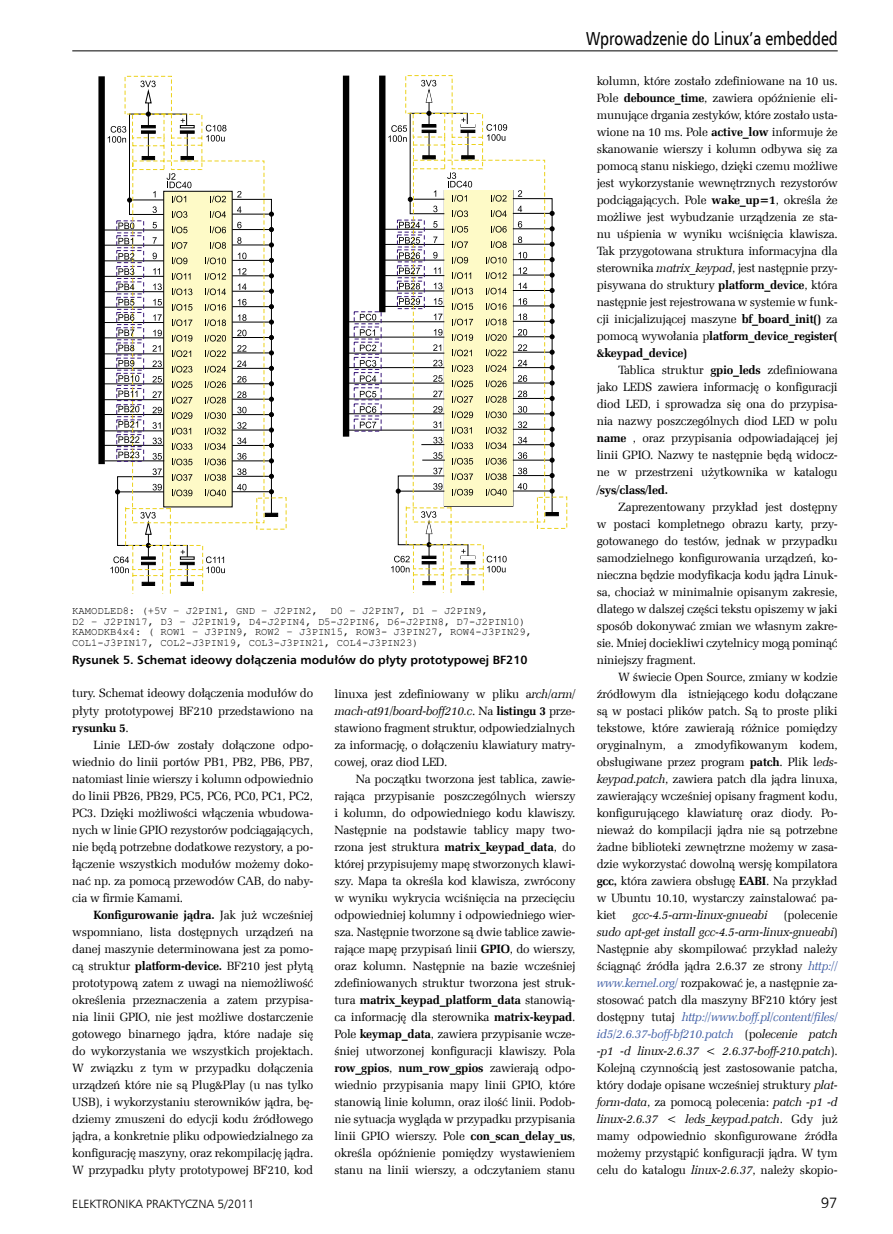
<style>
.page{position:relative;width:893px;height:1234px;background:#fff}
.page>*{position:absolute;margin:0;border:0;box-sizing:border-box;transform-origin:0 0}
.t1{font:18.75px "Humnst 777 EU";color:#000;scale:.8 1}
.t2{font:15px "Humnst 777 Lt EU";color:#000}
.t3{font:12px/17px "Zapf Ellipt EU";letter-spacing:-.02em;color:#000;text-align:justify}
.t4{font:700 12px "Humnst 777 EU";color:#000}
.t5{font:12px "Humnst 777 Lt EU";color:#000}
.t6{font:italic 12px "Zapf Ellipt EU";letter-spacing:-.02em;color:#000}
.t7{font:700 12px "Zapf Ellipt EU";letter-spacing:-.02em;color:#000}
.t8{font:10.5px/10.5px "Courier New";color:#000}
.s1{font-weight:700}
.s2{font-style:italic}
.s3{font-style:italic;color:#3c5ba3}
</style>
<div class="page">
<hr style="left:72px;top:51px;width:766px;height:1px;background:#000">
<div style="left:98px;top:76px;width:7px;height:388px;background:#000"></div>
<svg style="left:124px;top:75px;width:163px;height:518px"></svg>
<svg style="left:103px;top:81px;width:89px;height:502px"></svg>
<div style="left:379px;top:76px;width:6px;height:236px;background:#000"></div>
<svg style="left:405px;top:75px;width:162px;height:518px"></svg>
<div style="left:343px;top:76px;width:6px;height:360px;background:#000"></div>
<svg style="left:345px;top:80px;width:130px;height:504px"></svg>
<p class="t8" style="left:72px;top:605px;width:461px">KAMODLED8: (+5V – J2PIN1, GND – J2PIN2, D0 – J2PIN7, D1 – J2PIN9,<br>D2 – J2PIN17, D3 – J2PIN19, D4-J2PIN4, D5-J2PIN6, D6-J2PIN8, D7-J2PIN10)<br>KAMODKB4x4: ( ROW1 – J3PIN9, ROW2 – J3PIN15, ROW3- J3PIN27, ROW4-J3PIN29, COL1-J3PIN17, COL2-J3PIN19, COL3-J3PIN21, COL4-J3PIN23)</p>
<p class="t4" style="left:72px;top:652px;width:457px">Rysunek 5. Schemat ideowy dołączenia modułów do płyty prototypowej BF210</p>
<p class="t3" style="left:72px;top:685px;width:242px">tury. Schemat ideowy dołączenia modułów do płyty prototypowej BF210 przedstawiono na <span class="s1">rysunku 5</span>.</p>
<p class="t3" style="left:72px;top:736px;width:242px;text-indent:21px">Linie LED-ów zostały dołączone odpo&shy;wiednio do linii portów PB1, PB2, PB6, PB7, natomiast linie wierszy i kolumn odpowiednio do linii PB26, PB29, PC5, PC6, PC0, PC1, PC2, PC3. Dzięki możliwości włączenia wbudowa&shy;nych w linie GPIO rezystorów podciągających, nie będą potrzebne dodatkowe rezystory, a po&shy;łączenie wszystkich modułów możemy doko&shy;nać np. za pomocą przewodów CAB, do naby&shy;cia w firmie Kamami.</p>
<p class="t3" style="left:72px;top:906px;width:242px;text-indent:21px"><span class="s1">Konfigurowanie jądra.</span> Jak już wcześniej wspomniano, lista dostępnych urządzeń na danej maszynie determinowana jest za pomo&shy;cą struktur <span class="s1">platform-device.</span> BF210 jest płytą prototypową zatem z uwagi na niemożliwość określenia przeznaczenia a zatem przypisa&shy;nia linii GPIO, nie jest możliwe dostarczenie gotowego binarnego jądra, które nadaje się do wykorzystania we wszystkich projektach.<br>W związku z tym w przypadku dołączenia urządzeń które nie są Plug&amp;Play (u nas tylko USB), i wykorzystaniu sterowników jądra, bę&shy;dziemy zmuszeni do edycji kodu źródłowego jądra, a konkretnie pliku odpowiedzialnego za konfigurację maszyny, oraz rekompilację jądra.<br>W przypadku płyty prototypowej BF210, kod</p>
<p class="t3" style="left:334px;top:685px;width:242px">linuxa jest zdefiniowany w pliku a<span class="s2">rch/arm/ mach-at91/board-boff210.c</span>. Na <span class="s1">listingu 3</span> prze&shy;stawiono fragment struktur, odpowiedzialnych za informację, o dołączeniu klawiatury matry&shy;cowej, oraz diod LED.</p>
<p class="t3" style="left:335px;top:770px;width:242px;text-indent:21px">Na początku tworzona jest tablica, zawie&shy;rająca przypisanie poszczególnych wierszy i kolumn, do odpowiedniego kodu klawiszy.<br>Następnie na podstawie tablicy mapy two&shy;rzona jest struktura <span class="s1">matrix_keypad_data</span>, do której przypisujemy mapę stworzonych klawi&shy;szy. Mapa ta określa kod klawisza, zwrócony w wyniku wykrycia wciśnięcia na przecięciu odpowiedniej kolumny i odpowiedniego wier&shy;sza. Następnie tworzone są dwie tablice zawie&shy;rające mapę przypisań linii <span class="s1">GPIO</span>, do wierszy, oraz kolumn. Następnie na bazie wcześniej zdefiniowanych struktur tworzona jest struk&shy;tura <span class="s1">matrix_keypad_platform_data</span> stanowią&shy;ca informację dla sterownika <span class="s1">matrix-keypad</span>.<br>Pole <span class="s1">keymap_data</span>, zawiera przypisanie wcze&shy;śniej utworzonej konfiguracji klawiszy. Pola <span class="s1">row_gpios</span>, <span class="s1">num_row_gpios</span> zawierają odpo&shy;wiednio przypisania mapy linii GPIO, które stanowią linie kolumn, oraz ilość linii. Podob&shy;nie sytuacja wygląda w przypadku przypisania linii GPIO wierszy. Pole <span class="s1">con_scan_delay_us</span>, określa opóźnienie pomiędzy wystawieniem stanu na linii wierszy, a odczytaniem stanu</p>
<h1 class="t1" style="left:586px;top:27px;width:316px">Wprowadzenie do Linux’a embedded</h1>
<p class="t3" style="left:597px;top:73px;width:242px">kolumn, które zostało zdefiniowane na 10 us.<br>Pole <span class="s1">debounce_time</span>, zawiera opóźnienie eli&shy;munujące drgania zestyków, które zostało usta&shy;wione na 10 ms. Pole <span class="s1">active_low</span> informuje że skanowanie wierszy i kolumn odbywa się za pomocą stanu niskiego, dzięki czemu możliwe jest wykorzystanie wewnętrznych rezystorów podciągających. Pole <span class="s1">wake_up=1</span>, określa że możliwe jest wybudzanie urządzenia ze sta&shy;nu uśpienia w wyniku wciśnięcia klawisza.<br>Tak przygotowana struktura informacyjna dla sterownika <span class="s2">matrix_keypad</span>, jest następnie przy&shy;pisywana do struktury <span class="s1">platform_device</span>, która następnie jest rejestrowana w systemie w funk&shy;cji inicjalizującej maszyne <span class="s1">bf_board_init()</span> za pomocą wywołania p<span class="s1">latform_device_register( &amp;keypad_device)</span></p>
<p class="t3" style="left:597px;top:362px;width:242px;text-indent:21px">Tablica struktur <span class="s1">gpio_leds</span> zdefiniowana jako LEDS zawiera informację o konfiguracji diod LED, i sprowadza się ona do przypisa&shy;nia nazwy poszczególnych diod LED w polu <span class="s1">name</span> , oraz przypisania odpowiadającej jej linii GPIO. Nazwy te następnie będą widocz&shy;ne w przestrzeni użytkownika w katalogu</p>
<p class="t7" style="left:597px;top:481px;width:73px">/sys/class/led.</p>
<p class="t3" style="left:597px;top:498px;width:242px;text-indent:21px">Zaprezentowany przykład jest dostępny w postaci kompletnego obrazu karty, przy&shy;gotowanego do testów, jednak w przypadku samodzielnego konfigurowania urządzeń, ko&shy;nieczna będzie modyfikacja kodu jądra Linuk&shy;sa, chociaż w minimalnie opisanym zakresie, dlatego w dalszej części tekstu opiszemy w jaki sposób dokonywać zmian we własnym zakre&shy;sie. Mniej dociekliwi czytelnicy mogą pominąć niniejszy fragment.</p>
<p class="t3" style="left:597px;top:668px;width:242px;text-indent:21px">W świecie Open Source, zmiany w kodzie źródłowym dla istniejącego kodu dołączane są w postaci plików patch. Są to proste pliki tekstowe, które zawierają różnice pomiędzy oryginalnym, a zmodyfikowanym kodem, obsługiwane przez program <span class="s1">patch</span>. Plik l<span class="s2">eds&shy;keypad.patch</span>, zawiera patch dla jądra linuxa, zawierający wcześniej opisany fragment kodu, konfigurującego klawiaturę oraz diody. Po&shy;nieważ do kompilacji jądra nie są potrzebne żadne biblioteki zewnętrzne możemy w zasa&shy;dzie wykorzystać dowolną wersję kompilatora <span class="s1">gcc,</span> która zawiera obsługę <span class="s1">EABI</span>. Na przykład w Ubuntu 10.10, wystarczy zainstalować pa&shy;kiet</p>
<p class="t3" style="left:597px;top:906px;width:242px;text-indent:187px">(polecenie <span class="s2">sudo apt-get install gcc-4.5-arm-linux-gnueabi</span>)<br>Następnie aby skompilować przykład należy ściągnąć źródła jądra 2.6.37 ze strony <span class="s3">http:// www.kernel.org/</span> rozpakować je, a następnie za&shy;stosować patch dla maszyny BF210 który jest dostępny tutaj <span class="s3">http://www.boff.pl/content/files/ id5/2.6.37-boff-bf210.patch</span> (po<span class="s2">lecenie patch -p1 -d linux-2.6.37 &lt; 2.6.37-boff-210.patch</span>).<br>Kolejną czynnością jest zastosowanie patcha, który dodaje opisane wcześniej struktury <span class="s2">plat&shy;form-data</span>, za pomocą polecenia: <span class="s2">patch -p1 -d linux-2.6.37 &lt; leds_keypad.patch</span>. Gdy już mamy odpowiednio skonfigurowane źródła możemy przystąpić konfiguracji jądra. W tym celu do katalogu <span class="s2">linux-2.6.37</span>, należy skopio-</p>
<p class="t6" style="left:632px;top:907px;width:137px">gcc-4.5-arm-linux-gnueabi</p>
<p class="t5" style="left:72px;top:1196px;width:184px">ELEKTRONIKA PRAKTYCZNA 5/2011</p>
<p class="t2" style="left:821px;top:1193px;width:18px">97</p>
</div>
